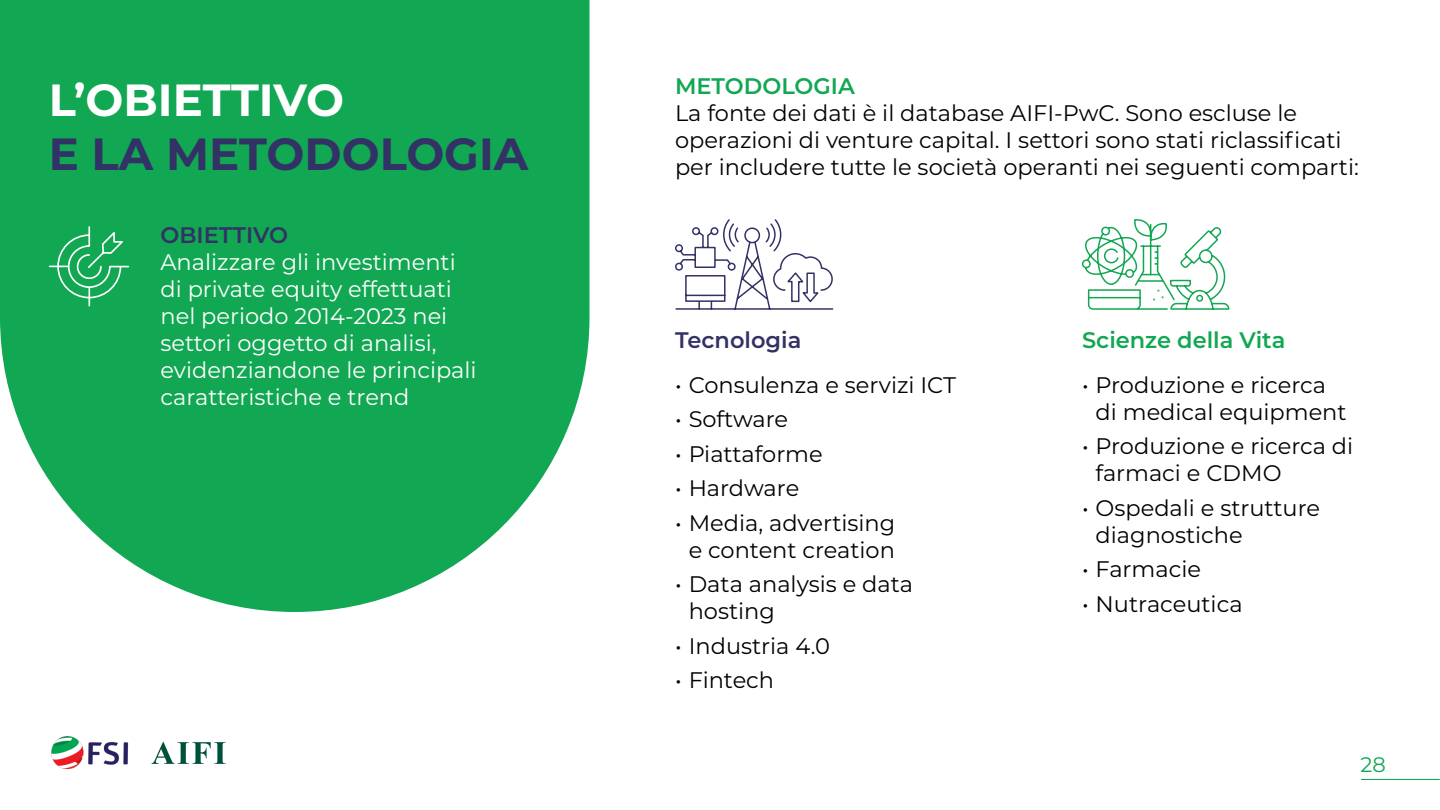
<style>
.page{position:relative;width:1440px;height:810px;background:#fff}
.page>*{position:absolute;margin:0;border:0;box-sizing:border-box;transform-origin:0 0}
.t1{font:700 45px "Montserrat";color:#323266}
.t2{font:700 45px "Montserrat";color:#fff}
.t3{font:22.5px/27px "Montserrat";color:#000}
.t4{font:22.5px/27px "Montserrat";color:#fff}
.t5{font:600 22.5px "Montserrat";color:#12a752}
.t6{font:600 22.5px "Montserrat";color:#323266}
.t7{font:21px "Montserrat";color:#12a752}
</style>
<div class="page">
<hr style="left:1361px;top:779px;width:78px;height:1px;background:#12a752">
<img style="left:51px;top:737px;width:78px;height:31px">
<svg style="left:152px;top:742px;width:74px;height:22px"></svg>
<svg style="left:0;top:0;width:590px;height:612px;background:#2bb064"></svg>
<svg style="left:48px;top:225px;width:82px;height:82px;background:#2cb065"></svg>
<svg style="left:1081px;top:219px;width:149px;height:91px"></svg>
<svg style="left:675px;top:219px;width:159px;height:91px"></svg>
<h1 class="t2" style="left:49px;top:67px;width:297px">L’OBIETTIVO</h1>
<h1 class="t1" style="left:49px;top:121px;width:481px">E LA METODOLOGIA</h1>
<p class="t6" style="left:160px;top:219px;width:129px">OBIETTIVO</p>
<p class="t4" style="left:160px;top:248px;width:318px">Analizzare gli investimenti di private equity effettuati nel periodo 2014-2023 nei settori oggetto di analisi, evidenziandone le principali caratteristiche e trend</p>
<p class="t5" style="left:675px;top:70px;width:181px">METODOLOGIA</p>
<p class="t3" style="left:675px;top:99px;width:685px">La fonte dei dati è il database AIFI-PwC. Sono escluse le operazioni di venture capital. I settori sono stati riclassificati per includere tutte le società operanti nei seguenti comparti:</p>
<p class="t6" style="left:675px;top:324px;width:128px">Tecnologia</p>
<p class="t3" style="left:675px;top:371px;width:282px">• Consulenza e servizi ICT</p>
<p class="t3" style="left:675px;top:405px;width:114px">• Software</p>
<p class="t3" style="left:675px;top:440px;width:149px">• Piattaforme</p>
<p class="t3" style="left:675px;top:474px;width:126px">• Hardware</p>
<p class="t3" style="left:675px;top:509px;width:222px;text-align:center">• Media, advertising e content creation</p>
<p class="t3" style="left:689px;top:570px;width:226px;text-indent:-14px">• Data analysis e data hosting</p>
<p class="t3" style="left:675px;top:632px;width:156px">• Industria 4.0</p>
<p class="t3" style="left:675px;top:666px;width:100px">• Fintech</p>
<p class="t5" style="left:1082px;top:324px;width:205px">Scienze della Vita</p>
<p class="t3" style="left:1096px;top:371px;width:253px;text-indent:-14px">• Produzione e ricerca di medical equipment</p>
<p class="t3" style="left:1096px;top:432px;width:259px;text-indent:-14px">• Produzione e ricerca di farmaci e CDMO</p>
<p class="t3" style="left:1096px;top:494px;width:226px;text-indent:-14px">• Ospedali e strutture diagnostiche</p>
<p class="t3" style="left:1082px;top:555px;width:120px">• Farmacie</p>
<p class="t3" style="left:1082px;top:590px;width:162px">• Nutraceutica</p>
<p class="t7" style="left:1360px;top:750px;width:27px">28</p>
</div>
